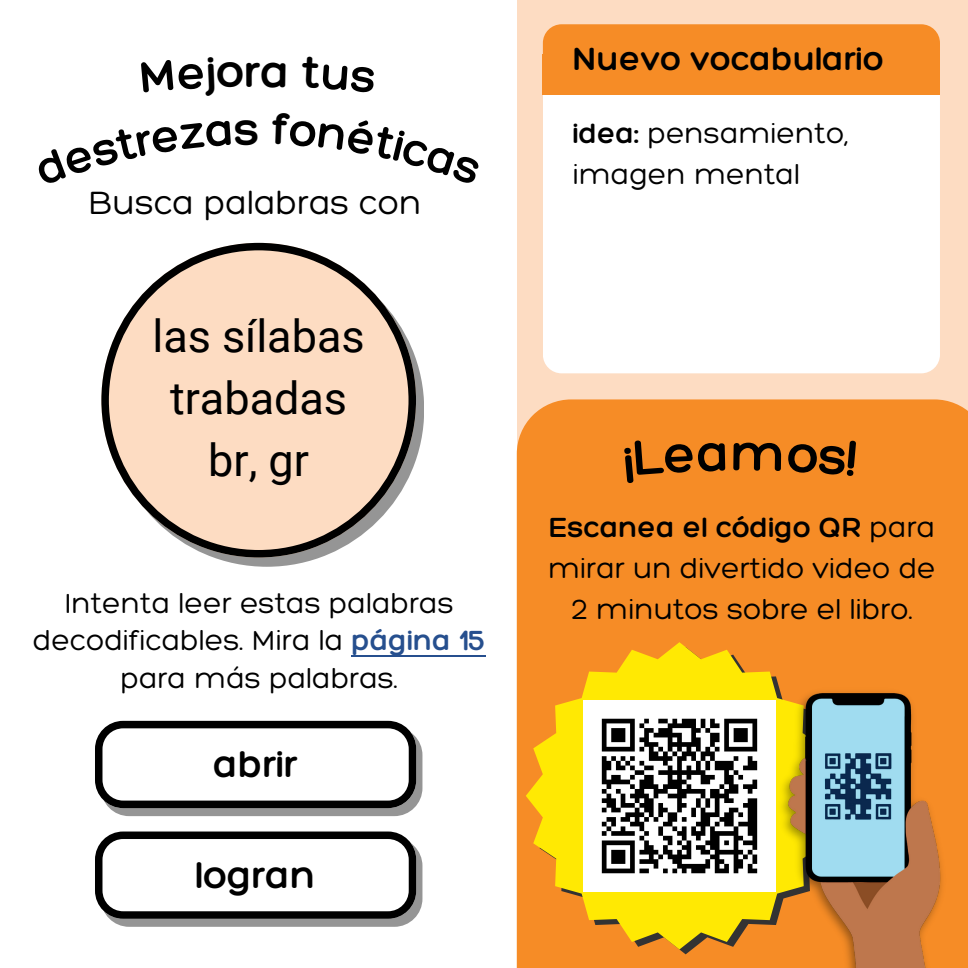
<style>
.page{position:relative;width:968px;height:968px;background:#fff}
.page>*{position:absolute;margin:0;border:0;box-sizing:border-box;transform-origin:0 0}
.t1{font:300 47.5px "Hero";color:#000}
.t2{font:45px/62px "Roboto";color:#000;text-align:center}
.t3{font:300 40px "Hero";letter-spacing:.07em;color:#000}
.t4{font:300 35px "Hero";color:#000}
.t5{font:300 35px "Hero";color:#000}
.t6{font:300 30px/41.2px "Hero";color:#000;text-align:center}
.s1{color:#264f8e}
.s2{font-style:inherit}
</style>
<div class="page">
<div style="left:517px;top:0;width:451px;height:968px;background:#fddcc2"></div>
<div style="left:517px;top:399px;width:451px;height:569px;background:#f68c26"></div>
<div style="left:543px;top:59px;width:396px;height:314px;background:#fff;border-radius:19px"></div>
<div style="left:543px;top:24px;width:396px;height:64px;background:#f68c26;border-radius:19px"></div>
<div style="left:101px;top:727px;width:321px;height:89px;background:#959595;border-radius:28px"></div>
<div style="left:101px;top:837px;width:321px;height:89px;background:#959595;border-radius:28px"></div>
<div style="left:543px;top:55px;width:397px;height:40px;background:#f68c26"></div>
<svg style="left:101px;top:243px;width:315px;height:314px"></svg>
<svg style="left:526px;top:642px;width:307px;height:307px;background:#f5bb14"></svg>
<img style="left:583px;top:700px;width:190px;height:191px">
<img style="left:773px;top:683px;width:176px;height:285px">
<svg style="left:95px;top:720px;width:321px;height:88px;background:#cbcbcb"></svg>
<svg style="left:95px;top:831px;width:321px;height:87px;background:#cdcdcd"></svg>
<hr style="left:351px;top:655px;width:135px;height:1px;background:#264f8e">
<div style="left:624px;top:438px;width:101px;height:45px;background:#f68c26"></div>
<svg style="left:733px;top:442px;width:48px;height:29px"></svg>
<div style="left:787px;top:440px;width:69px;height:36px;background:#f68c26"></div>
<h2 class="t1" style="left:245px;top:42px;width:11px">r</h2>
<p class="t5" style="left:88px;top:181px;width:334px">Busca palabras con</p>
<p class="t2" style="left:152px;top:306px;width:214px">las sílabas trabadas br, gr</p>
<p class="t6" style="left:33px;top:583px;width:443px;line-height:37.5px">Intenta leer estas palabras decodificables. Mira la <span class="s1">página 15</span></p>
<p class="t6" style="left:120px;top:657px;width:279px">para más palabras.</p>
<p class="t3" style="left:213px;top:739px;width:80px">abrir</p>
<p class="t3" style="left:195px;top:850px;width:122px">logran</p>
<h2 class="t4" style="left:573px;top:37px;width:312px">Nuevo vocabulario</h2>
<p class="t6" style="left:573px;top:111px;width:277px;text-align:left"><span class="s2">idea:</span> pensamiento, imagen mental</p>
<p class="t6" style="left:548px;top:505px;width:389px"><span class="s2">Escanea el código QR</span> para mirar un divertido video de<br>2 minutos sobre el libro.</p>
</div>
